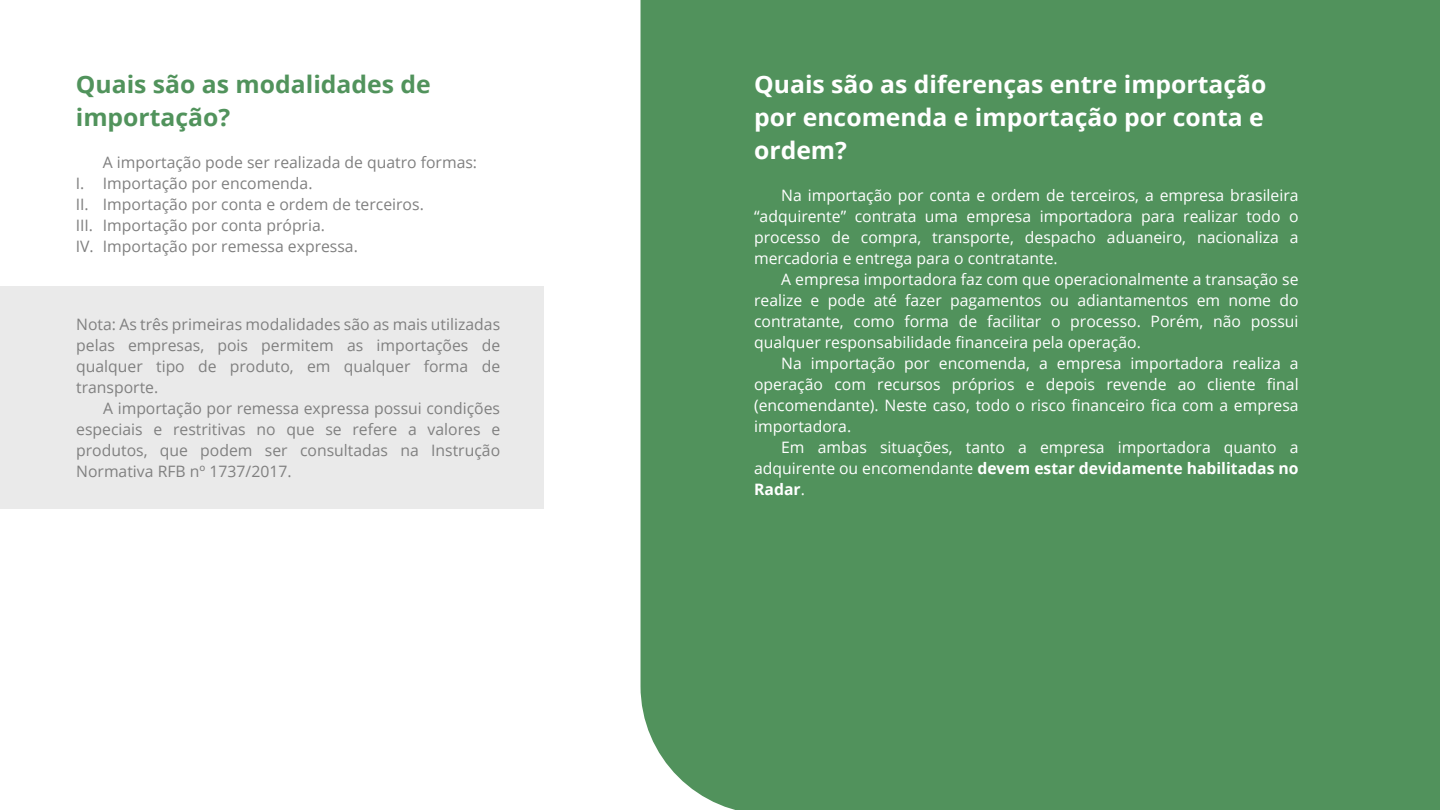
<style>
.page{position:relative;width:1440px;height:810px;background:#fff}
.page>*{position:absolute;margin:0;border:0;box-sizing:border-box;transform-origin:0 0}
.t1{font:700 24px/33px "Open Sans";color:#fff;text-align:justify}
.t2{font:700 24px/33px "Open Sans";color:#51935c}
.t3{font:15.75px/21px "Open Sans";color:#fff;text-align:justify}
.t4{font:15.75px/21px "Open Sans";color:#808080;text-align:justify}
.s1{font-weight:700}
</style>
<div class="page">
<div style="left:641px;top:0;width:799px;height:810px;background:#51925c"></div>
<div style="left:0;top:287px;width:543px;height:222px;background:#eaeaea"></div>
<h1 class="t2" style="left:76px;top:67px;width:357px">Quais são as modalidades de importação?</h1>
<p class="t4" style="left:76px;top:151px;width:403px;text-align:left;text-indent:27px">A importação pode ser realizada de quatro formas:<br>I. Importação por encomenda.<br>II. Importação por conta e ordem de terceiros.<br>III. Importação por conta própria.<br>IV. Importação por remessa expressa.</p>
<p class="t4" style="left:76px;top:313px;width:426px">Nota: As três primeiras modalidades são as mais utilizadas pelas empresas, pois permitem as importações de qualquer tipo de produto, em qualquer forma de transporte.</p>
<p class="t4" style="left:76px;top:397px;width:425px;text-indent:27px">A importação por remessa expressa possui condições especiais e restritivas no que se refere a valores e produtos, que podem ser consultadas na Instrução Normativa RFB nº 1737/2017.</p>
<h1 class="t1" style="left:754px;top:67px;width:514px">Quais são as diferenças entre importação por encomenda e importação por conta e ordem?</h1>
<p class="t3" style="left:754px;top:184px;width:546px;text-indent:27px">Na importação por conta e ordem de terceiros, a empresa brasileira “adquirente” contrata uma empresa importadora para realizar todo o processo de compra, transporte, despacho aduaneiro, nacionaliza a mercadoria e entrega para o contratante.</p>
<p class="t3" style="left:754px;top:268px;width:546px;text-indent:27px">A empresa importadora faz com que operacionalmente a transação se realize e pode até fazer pagamentos ou adiantamentos em nome do contratante, como forma de facilitar o processo. Porém, não possui qualquer responsabilidade financeira pela operação.</p>
<p class="t3" style="left:754px;top:352px;width:546px;text-indent:27px">Na importação por encomenda, a empresa importadora realiza a operação com recursos próprios e depois revende ao cliente final (encomendante). Neste caso, todo o risco financeiro fica com a empresa importadora.</p>
<p class="t3" style="left:754px;top:436px;width:546px;text-indent:27px">Em ambas situações, tanto a empresa importadora quanto a adquirente ou encomendante <span class="s1">devem estar devidamente habilitadas no Radar</span>.</p>
</div>
